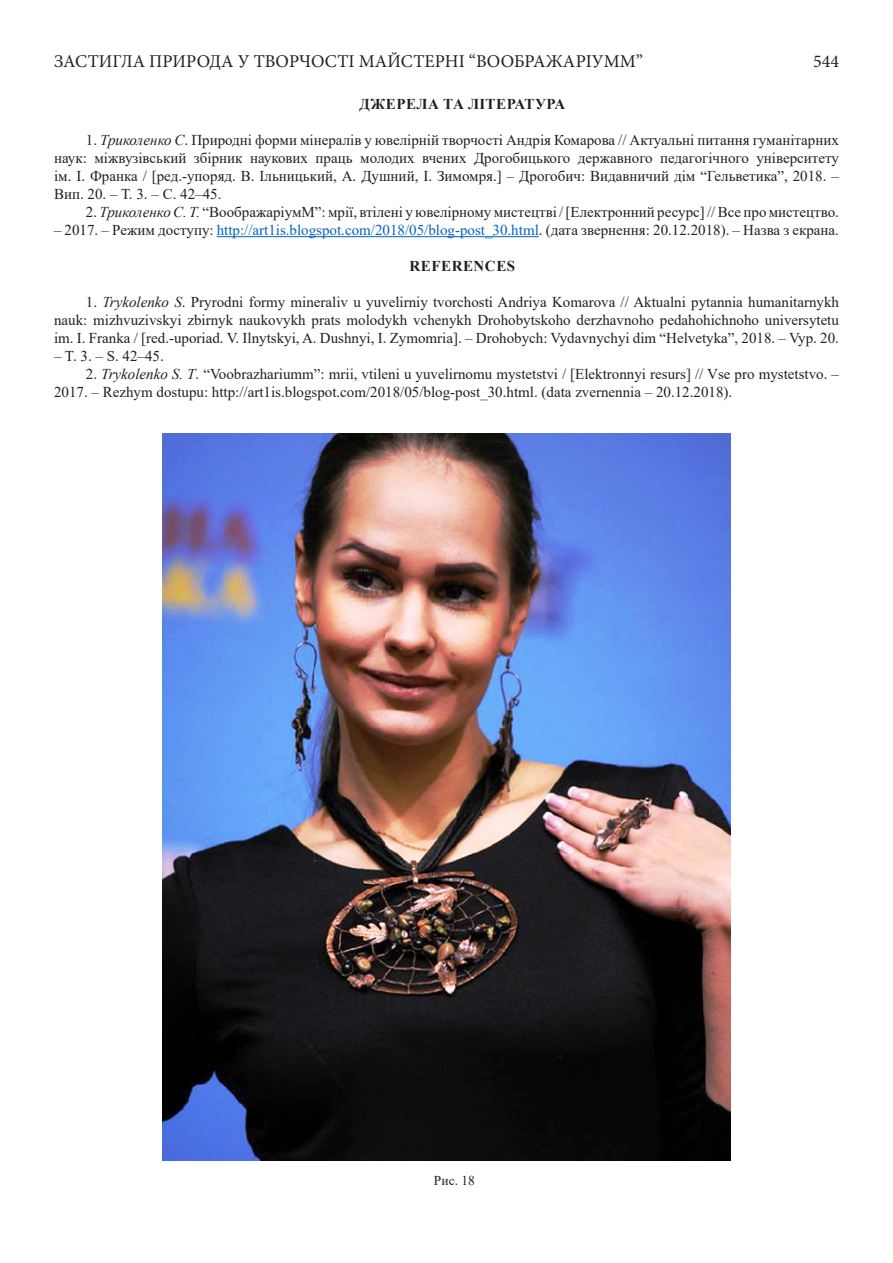
<style>
.page{position:relative;width:893px;height:1263px;background:#fff}
.page>*{position:absolute;margin:0;border:0;box-sizing:border-box;transform-origin:0 0}
.t1{font:18px "Minion Pro";color:#231f20}
.List_Paragraph{font:15px/18px "Times New Roman";color:#231f20;text-align:justify}
.t2{font:700 15px "Times New Roman";letter-spacing:.035em;color:#231f20}
.Посилання{font:13.5px "Times New Roman";color:#231f20}
.s1{font-style:italic}
.s2{color:#0563c1}
</style>
<div class="page">
<hr style="left:217px;top:236px;width:322px;height:1px;background:#0563c1">
<img style="left:163px;top:434px;width:567px;height:727px">
<p class="t1" style="left:54px;top:49px;width:590px">ЗАСТИГЛА ПРИРОДА У ТВОРЧОСТІ МАЙСТЕРНІ “ВООБРАЖАРІУММ”</p>
<p class="t1" style="left:813px;top:49px;width:27px">544</p>
<p class="t2" style="left:360px;top:93px;width:207px">ДЖЕРЕЛА ТА ЛІТЕРАТУРА</p>
<p class="List_Paragraph" style="left:54px;top:131px;width:786px;text-indent:32px">1. <span class="s1">Триколенко С</span>. Природні форми мінералів у ювелірній творчості Андрія Комарова // Актуальні питання гуманітарних наук: міжвузівський збірник наукових праць молодих вчених Дрогобицького державного педагогічного університету ім. І. Франка / [ред.-упоряд. В. Ільницький, А. Душний, І. Зимомря.] – Дрогобич: Видавничий дім “Гельветика”, 2018. – Вип. 20. – Т. 3. – С. 42–45.</p>
<p class="List_Paragraph" style="left:86px;top:203px;width:755px">2. <span class="s1">ТриколенкоС. Т.</span> “ВоображаріумМ”: мрії, втілені у ювелірному мистецтві / [Електронний ресурс]// Все про мистецтво.</p>
<p class="List_Paragraph" style="left:54px;top:221px;width:786px">– 2017. – Режим доступу: <span class="s2">http://art1is.blogspot.com/2018/05/blog-post_30.html</span>. (дата звернення: 20.12.2018). – Назва з екрана.</p>
<p class="t2" style="left:410px;top:255px;width:107px">REFERENCES</p>
<p class="List_Paragraph" style="left:54px;top:293px;width:786px;text-indent:32px">1. <span class="s1">Trykolenko S</span>. Pryrodni formy mineraliv u yuvelirniy tvorchosti Andriya Komarova // Aktualni pytannia humanitarnykh nauk: mizhvuzivskyi zbirnyk naukovykh prats molodykh vchenykh Drohobytskoho derzhavnoho pedahohichnoho universytetu im. I. Franka / [red.-uporiad. V. Ilnytskyi, A. Dushnyi, I. Zymomria]. – Drohobych: Vydavnychyi dim “Helvetyka”, 2018. – Vyp. 20.</p>
<p class="List_Paragraph" style="left:54px;top:347px;width:111px">– T. 3. – S. 42–45.</p>
<p class="List_Paragraph" style="left:54px;top:365px;width:786px;text-indent:32px">2. <span class="s1">Trykolenko S. T</span>. “Voobrazhariumm”: mrii, vtileni u yuvelirnomu mystetstvi / [Elektronnyi resurs] // Vse pro mystetstvo. –<br>2017. – Rezhym dostupu: http://art1is.blogspot.com/2018/05/blog-post_30.html. (data zvernennia – 20.12.2018).</p>
<p class="Посилання" style="left:434px;top:1171px;width:42px">Рис. 18</p>
</div>
